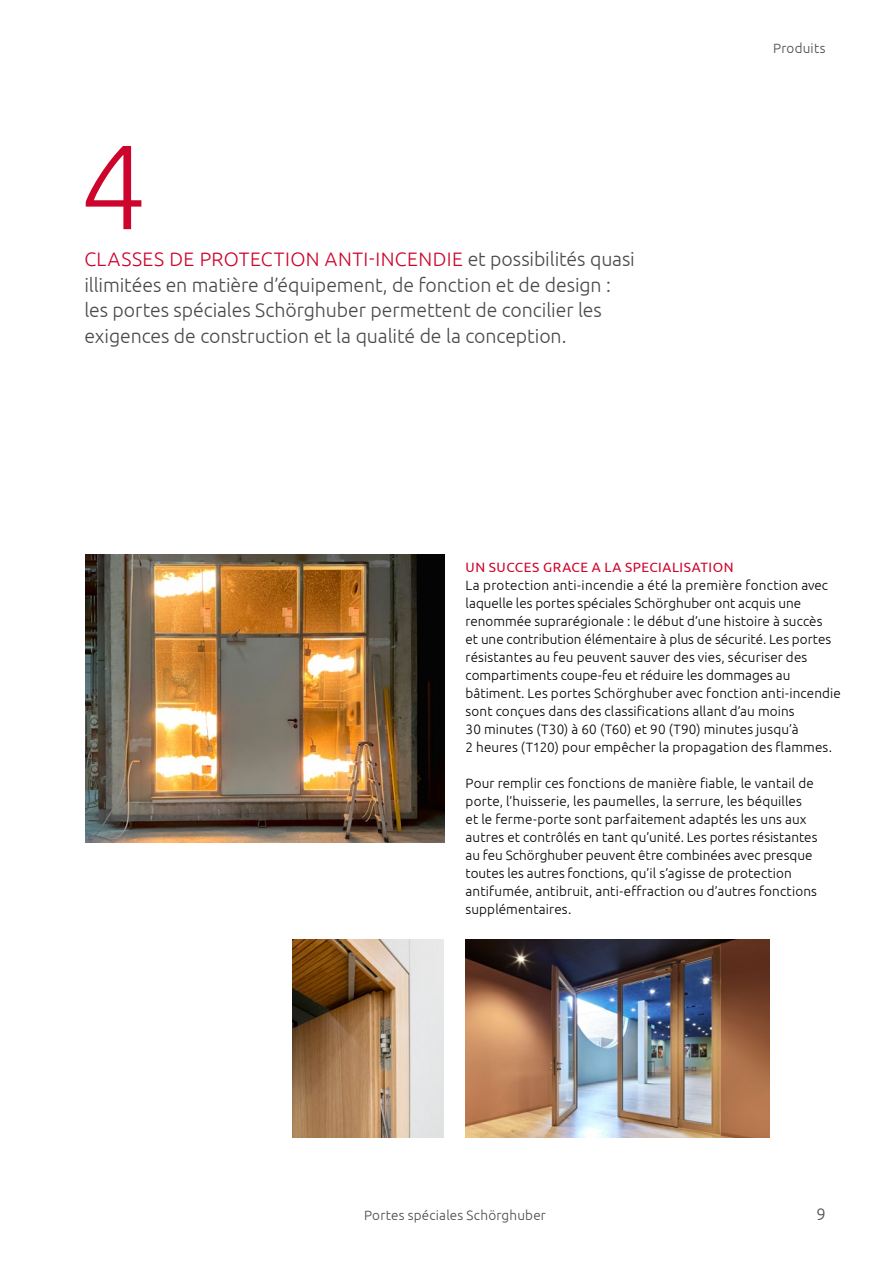
<style>
.page{position:relative;width:893px;height:1263px;background:#fff}
.page>*{position:absolute;margin:0;border:0;box-sizing:border-box;transform-origin:0 0}
.t1{font:300 120px "Ubuntu";color:#cd042c}
.t2{font:300 19.5px/25.5px "Ubuntu";letter-spacing:-.005em;color:#4b494b}
.t3{font:300 16.5px "Ubuntu";color:#4b494b}
.t4{font:300 13.5px/18px "Ubuntu";letter-spacing:.01em;color:#000}
.t5{font:300 13.5px "Ubuntu";letter-spacing:.015em;color:#4b494b}
.t6{font:13.5px "Ubuntu";letter-spacing:.04em;color:#cd042c}
.s1{color:#cd042c}
</style>
<div class="page">
<img style="left:85px;top:554px;width:359px;height:288px">
<img style="left:292px;top:940px;width:152px;height:198px">
<img style="left:466px;top:940px;width:304px;height:198px">
<h1 class="t1" style="left:80px;top:114px;width:69px">4</h1>
<p class="t2" style="left:84px;top:246px;width:552px"><span class="s1">CLASSES DE PROTECTION ANTI-INCENDIE</span> et possibilités quasi illimitées en matière d’équipement, de fonction et de design : les portes spéciales Schörghuber permettent de concilier les exigences de construction et la qualité de la conception.</p>
<p class="t5" style="left:773px;top:40px;width:54px">Produits</p>
<p class="t6" style="left:466px;top:559px;width:269px">UN SUCCES GRACE A LA SPECIALISATION</p>
<p class="t4" style="left:466px;top:576px;width:377px">La protection anti-incendie a été la première fonction avec laquelle les portes spéciales Schörghuber ont acquis une renommée suprarégionale : le début d’une histoire à succès<br>et une contribution élémentaire à plus de sécurité. Les portes résistantes au feu peuvent sauver des vies, sécuriser des compartiments coupe-feu et réduire les dommages au bâtiment. Les portes Schörghuber avec fonction anti‑incendie sont conçues dans des classifications allant d’au moins<br>30 minutes (T30) à 60 (T60) et 90 (T90) minutes jusqu’à<br>2 heures (T120) pour empêcher la propagation des flammes.</p>
<p class="t4" style="left:466px;top:774px;width:353px">Pour remplir ces fonctions de manière fiable, le vantail de porte, l’huisserie, les paumelles, la serrure, les béquilles et le ferme-porte sont parfaitement adaptés les uns aux autres et contrôlés en tant qu’unité. Les portes résistantes au feu Schörghuber peuvent être combinées avec presque toutes les autres fonctions, qu’il s’agisse de protection antifumée, antibruit, anti-effraction ou d’autres fonctions supplémentaires.</p>
<p class="t5" style="left:364px;top:1207px;width:183px">Portes spéciales Schörghuber</p>
<p class="t3" style="left:816px;top:1204px;width:11px">9</p>
</div>
